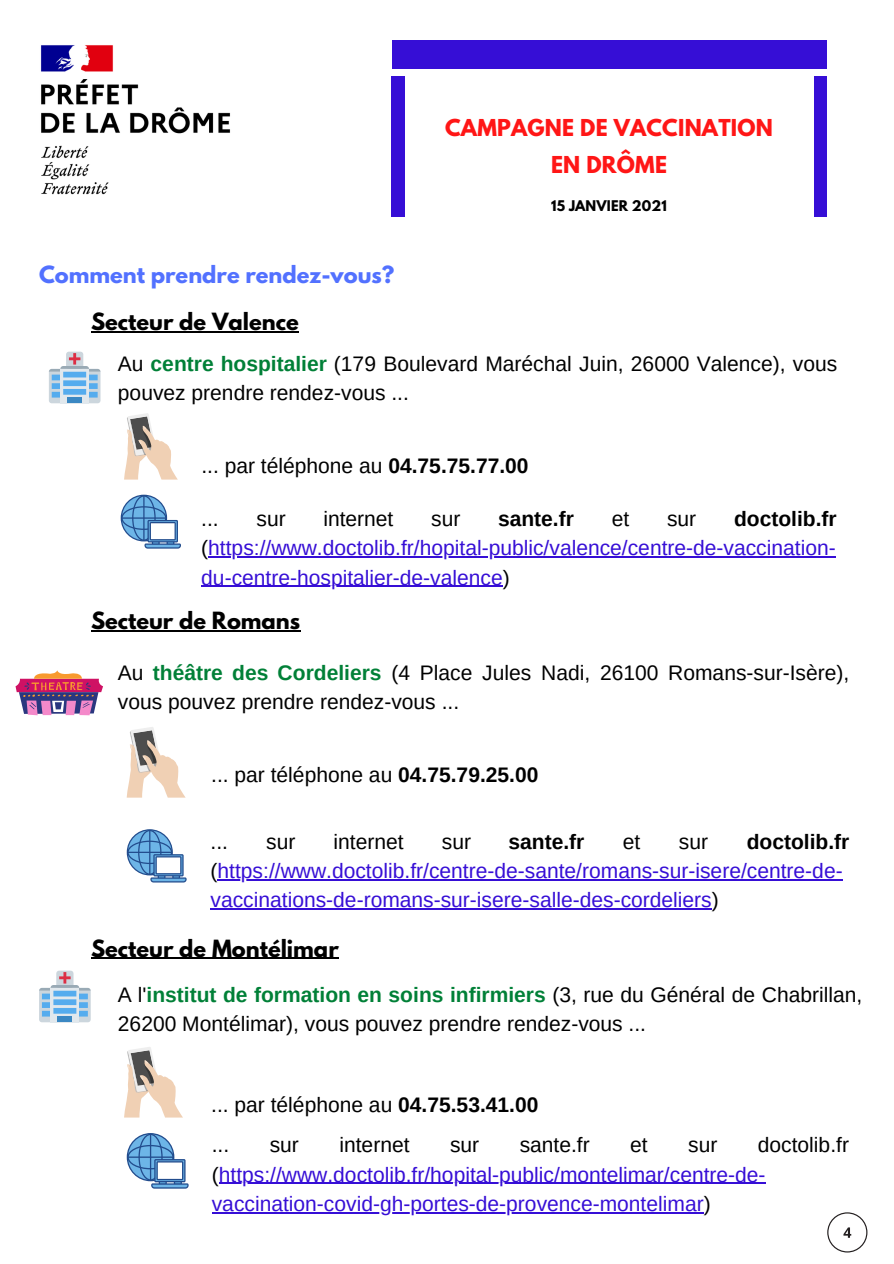
<style>
.page{position:relative;width:894px;height:1264px;background:#fff}
.page>*{position:absolute;margin:0;border:0;box-sizing:border-box;transform-origin:0 0}
.t1{font:21px/29.2px "Arimo";color:#000}
.t2{font:21px/29.2px "Arimo";color:#360ed6}
.t3{font:700 21px "League Spartan";color:#000}
.t4{font:700 21px "League Spartan";color:#5271ff}
.t5{font:700 21px "Arimo";color:#000}
.t6{font:700 20.7px "League Spartan";letter-spacing:.01em;color:#ff1616}
.t7{font:700 13.05px "League Spartan";letter-spacing:.01em;color:#000}
.s1{font-weight:700;color:#008037}
.s2{font-weight:700}
.s3{font-weight:700;color:#000}
.s4{color:#000}
</style>
<div class="page">
<img style="left:41px;top:45px;width:189px;height:150px">
<div style="left:391px;top:77px;width:13px;height:139px;background:#360ed6"></div>
<div style="left:813px;top:77px;width:13px;height:139px;background:#360ed6"></div>
<div style="left:392px;top:41px;width:434px;height:28px;background:#360ed6"></div>
<svg style="left:49px;top:351px;width:51px;height:52px"></svg>
<svg style="left:124px;top:413px;width:53px;height:66px"></svg>
<svg style="left:121px;top:494px;width:60px;height:54px"></svg>
<svg style="left:39px;top:970px;width:52px;height:52px"></svg>
<svg style="left:16px;top:670px;width:87px;height:45px"></svg>
<svg style="left:127px;top:727px;width:58px;height:70px"></svg>
<svg style="left:127px;top:829px;width:59px;height:53px"></svg>
<svg style="left:124px;top:1047px;width:58px;height:70px"></svg>
<svg style="left:127px;top:1133px;width:61px;height:55px"></svg>
<svg style="left:827px;top:1212px;width:40px;height:40px"></svg>
<hr style="left:91px;top:331px;width:207px;height:1px;background:#000">
<hr style="left:91px;top:630px;width:209px;height:1px;background:#000">
<hr style="left:91px;top:957px;width:248px;height:1px;background:#000">
<hr style="left:219px;top:1182px;width:546px;height:1px;background:#360ed6">
<hr style="left:212px;top:1211px;width:491px;height:2px;background:#360ed6">
<hr style="left:217px;top:879px;width:625px;height:1px;background:#360ed6">
<hr style="left:210px;top:908px;width:501px;height:1px;background:#360ed6">
<hr style="left:208px;top:556px;width:627px;height:1px;background:#360ed6">
<hr style="left:201px;top:586px;width:301px;height:1px;background:#360ed6">
<p class="t6" style="left:445px;top:117px;width:329px">CAMPAGNE DE VACCINATION</p>
<p class="t6" style="left:551px;top:154px;width:117px">EN DRÔME</p>
<p class="t7" style="left:551px;top:199px;width:117px">15 JANVIER 2021</p>
<p class="t4" style="left:39px;top:264px;width:357px">Comment prendre rendez-vous?</p>
<p class="t3" style="left:91px;top:311px;width:209px">Secteur de Valence</p>
<p class="t1" style="left:118px;top:349px;width:720px">Au <span class="s1">centre hospitalier</span> (179 Boulevard Maréchal Juin, 26000 Valence), vous pouvez prendre rendez-vous ...</p>
<p class="t1" style="left:201px;top:451px;width:329px">... par téléphone au <span class="s2">04.75.75.77.00</span></p>
<p class="t2" style="left:201px;top:504px;width:636px;text-align:justify;text-indent:532px"><span class="s3">doctolib.fr </span><span class="s4">(</span>https://www.doctolib.fr/hopital-public/valence/centre-de-vaccination&shy;du-centre-hospitalier-de-valence<span class="s4">)</span></p>
<p class="t1" style="left:201px;top:504px;width:19px">...</p>
<p class="t1" style="left:256px;top:504px;width:31px">sur</p>
<p class="t1" style="left:323px;top:504px;width:72px">internet</p>
<p class="t1" style="left:431px;top:504px;width:31px">sur</p>
<p class="t5" style="left:498px;top:507px;width:77px">sante.fr</p>
<p class="t1" style="left:611px;top:504px;width:19px">et</p>
<p class="t1" style="left:666px;top:504px;width:31px">sur</p>
<p class="t3" style="left:91px;top:610px;width:210px">Secteur de Romans</p>
<p class="t1" style="left:118px;top:658px;width:732px">Au <span class="s1">théâtre des Cordeliers</span> (4 Place Jules Nadi, 26100 Romans-sur-Isère), vous pouvez prendre rendez-vous ...</p>
<p class="t1" style="left:211px;top:759px;width:329px">... par téléphone au <span class="s2">04.75.79.25.00</span></p>
<p class="t2" style="left:210px;top:826px;width:640px;text-indent:536px"><span class="s3">doctolib.fr </span><span class="s4">(</span>https://www.doctolib.fr/centre-de-sante/romans-sur-isere/centre-de&shy;vaccinations-de-romans-sur-isere-salle-des-cordeliers<span class="s4">)</span></p>
<p class="t1" style="left:210px;top:826px;width:19px">...</p>
<p class="t1" style="left:266px;top:826px;width:31px">sur</p>
<p class="t1" style="left:333px;top:826px;width:72px">internet</p>
<p class="t1" style="left:442px;top:826px;width:31px">sur</p>
<p class="t5" style="left:508px;top:829px;width:77px">sante.fr</p>
<p class="t1" style="left:622px;top:826px;width:19px">et</p>
<p class="t1" style="left:678px;top:826px;width:31px">sur</p>
<p class="t3" style="left:91px;top:937px;width:249px">Secteur de Montélimar</p>
<p class="t1" style="left:118px;top:979px;width:745px">A l'<span class="s1">institut de formation en soins infirmiers</span> (3, rue du Général de Chabrillan,<br>26200 Montélimar), vous pouvez prendre rendez-vous ...</p>
<p class="t1" style="left:211px;top:1089px;width:329px">... par téléphone au <span class="s2">04.75.53.41.00</span></p>
<p class="t1" style="left:212px;top:1130px;width:19px">...</p>
<p class="t1" style="left:270px;top:1130px;width:31px">sur</p>
<p class="t1" style="left:339px;top:1130px;width:72px">internet</p>
<p class="t1" style="left:450px;top:1130px;width:31px">sur</p>
<p class="t1" style="left:519px;top:1130px;width:72px">sante.fr</p>
<p class="t1" style="left:630px;top:1130px;width:19px">et</p>
<p class="t1" style="left:688px;top:1130px;width:31px">sur</p>
<p class="t2" style="left:212px;top:1130px;width:638px;text-indent:546px"><span class="s4">doctolib.fr (</span>https://www.doctolib.fr/hopital-public/montelimar/centre-de&shy;vaccination-covid-gh-portes-de-provence-montelimar<span class="s4">)</span></p>
</div>
